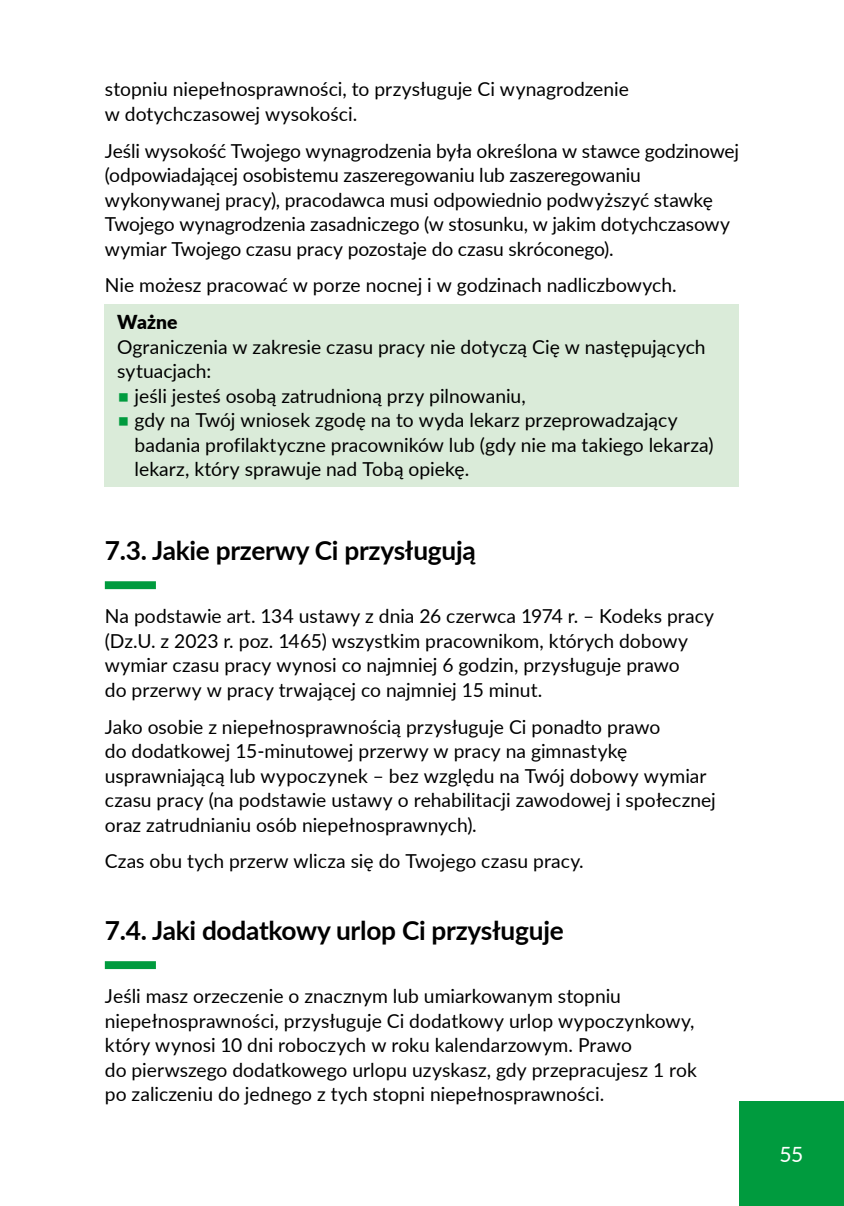
<style>
.page{position:relative;width:844px;height:1206px;background:#fff}
.page>*{position:absolute;margin:0;border:0;box-sizing:border-box;transform-origin:0 0}
.t1{font:700 26.25px "Lato";letter-spacing:-.01em;color:#000}
.t2{font:21px "Lato";color:#fff}
.t3{font:19.25px/24.5px "Lato";color:#000}
.t4{font:900 19.25px "Lato";letter-spacing:.005em;color:#000}
.s1{font-size:31.5px;color:#009b3e}
</style>
<div class="page">
<div style="left:738px;top:1101px;width:105px;height:104px;background:#009b3e"></div>
<div style="left:105px;top:305px;width:634px;height:28px;background:#daebd9"></div>
<div style="left:105px;top:333px;width:634px;height:56px;background:#daebd9"></div>
<div style="left:105px;top:382px;width:634px;height:31px;background:#daebd9"></div>
<div style="left:105px;top:406px;width:634px;height:81px;background:#daebd9"></div>
<div style="left:105px;top:581px;width:51px;height:8px;background:#009b3e"></div>
<div style="left:105px;top:961px;width:51px;height:8px;background:#009b3e"></div>
<p class="t3" style="left:105px;top:76px;width:525px">stopniu niepełnosprawności, to przysługuje Ci wynagrodzenie w dotychczasowej wysokości.</p>
<p class="t3" style="left:105px;top:137px;width:635px">Jeśli wysokość Twojego wynagrodzenia była określona w stawce godzinowej (odpowiadającej osobistemu zaszeregowaniu lub zaszeregowaniu wykonywanej pracy), pracodawca musi odpowiednio podwyższyć stawkę Twojego wynagrodzenia zasadniczego (w stosunku, w jakim dotychczasowy wymiar Twojego czasu pracy pozostaje do czasu skróconego).</p>
<p class="t3" style="left:105px;top:272px;width:573px">Nie możesz pracować w porze nocnej i w godzinach nadliczbowych.</p>
<p class="t4" style="left:117px;top:308px;width:62px">Ważne</p>
<p class="t3" style="left:117px;top:333px;width:590px">Ograniczenia w zakresie czasu pracy nie dotyczą Cię w następujących sytuacjach:</p>
<p class="t3" style="left:117px;top:382px;width:410px"><span class="s1">▪</span> jeśli jesteś osobą zatrudnioną przy pilnowaniu,</p>
<p class="t3" style="left:135px;top:407px;width:580px;text-indent:-18px"><span class="s1">▪</span> gdy na Twój wniosek zgodę na to wyda lekarz przeprowadzający badania profilaktyczne pracowników lub (gdy nie ma takiego lekarza) lekarz, który sprawuje nad Tobą opiekę.</p>
<h1 class="t1" style="left:105px;top:531px;width:372px">7.3. Jakie przerwy Ci przysługują</h1>
<p class="t3" style="left:105px;top:603px;width:610px">Na podstawie art. 134 ustawy z dnia 26 czerwca 1974 r. – Kodeks pracy (Dz.U. z 2023 r. poz. 1465) wszystkim pracownikom, których dobowy wymiar czasu pracy wynosi co najmniej 6 godzin, przysługuje prawo<br>do przerwy w pracy trwającej co najmniej 15 minut.</p>
<p class="t3" style="left:105px;top:713px;width:612px">Jako osobie z niepełnosprawnością przysługuje Ci ponadto prawo<br>do dodatkowej 15-minutowej przerwy w pracy na gimnastykę usprawniającą lub wypoczynek – bez względu na Twój dobowy wymiar czasu pracy (na podstawie ustawy o rehabilitacji zawodowej i społecznej oraz zatrudnianiu osób niepełnosprawnych).</p>
<p class="t3" style="left:105px;top:848px;width:480px">Czas obu tych przerw wlicza się do Twojego czasu pracy.</p>
<h1 class="t1" style="left:105px;top:911px;width:460px">7.4. Jaki dodatkowy urlop Ci przysługuje</h1>
<p class="t3" style="left:105px;top:983px;width:593px">Jeśli masz orzeczenie o znacznym lub umiarkowanym stopniu niepełnosprawności, przysługuje Ci dodatkowy urlop wypoczynkowy, który wynosi 10 dni roboczych w roku kalendarzowym. Prawo<br>do pierwszego dodatkowego urlopu uzyskasz, gdy przepracujesz 1 rok po zaliczeniu do jednego z tych stopni niepełnosprawności.</p>
<p class="t2" style="left:779px;top:1139px;width:25px">55</p>
</div>
